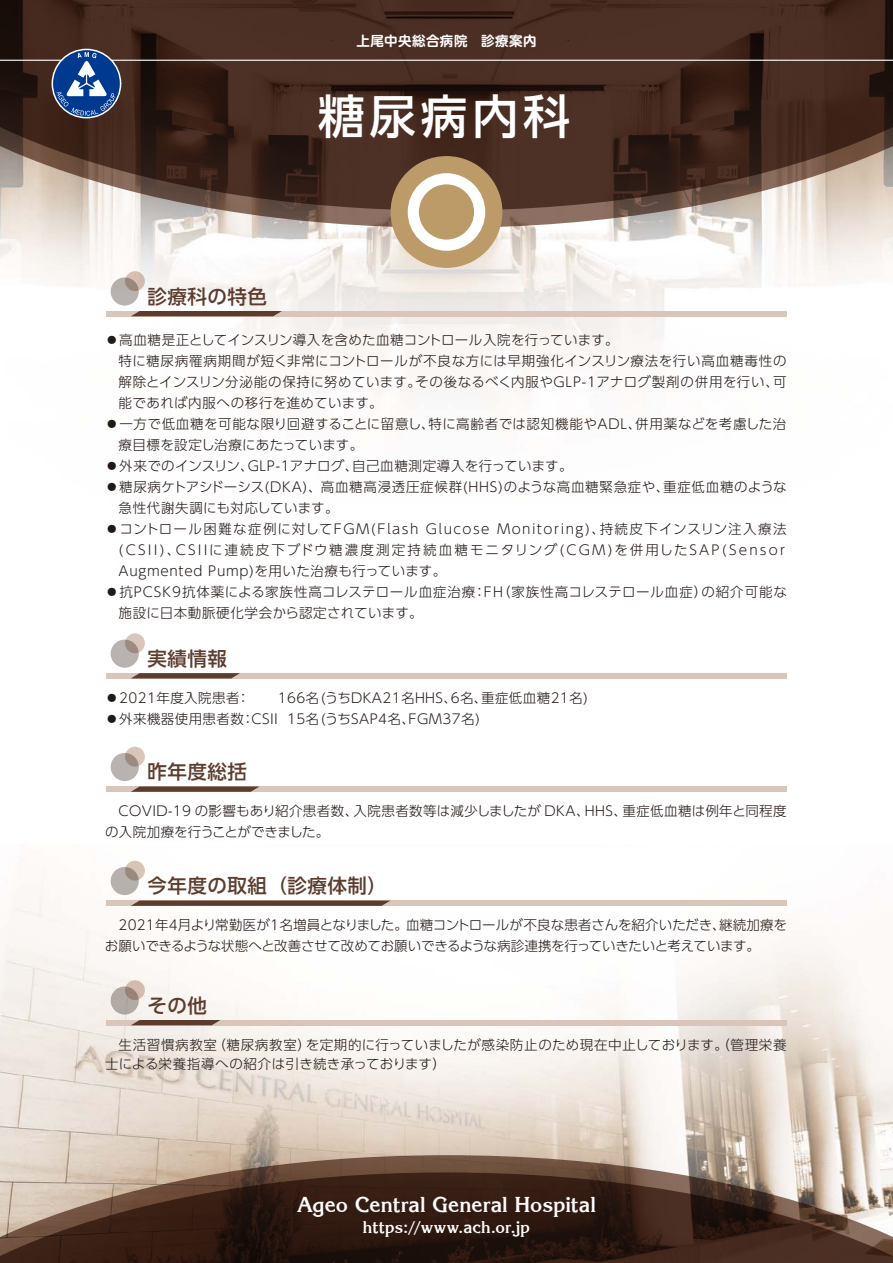
<style>
.page{position:relative;width:893px;height:1263px;background:#fff}
.page>*{position:absolute;margin:0;border:0;box-sizing:border-box;transform-origin:0 0}
.t1{font:500 46.65px "UD Shin Go Pro";letter-spacing:.1em;color:#fff}
.t2{font:700 21px "Korinna";letter-spacing:-.005em;color:#fff}
.t3{font:500 19.5px "UD Shin Go Pro";letter-spacing:.025em;color:#5d3c2e}
.t4{font:700 16.5px "Korinna";color:#fff}
.t5{font:300 13.5px/21px "UD Shin Go Pro";letter-spacing:.03em;color:#221815}
.t6{font:300 13.5px/21px "UD Shin Go Pro";letter-spacing:.05em;color:#221815}
.t7{font:300 13.5px/21px "UD Shin Go Pro";letter-spacing:-.01em;color:#221815}
.t8{font:700 13.5px "Shin M Go Pro De";letter-spacing:.035em;color:#fff}
</style>
<div class="page">
<img style="left:0;top:228px;width:893px;height:193px">
<img style="left:0;top:859px;width:893px;height:296px">
<svg style="left:0;top:211px;width:893px;height:17px"></svg>
<svg style="left:0;top:0;width:893px;height:211px;background:#4f362c"></svg>
<svg style="left:0;top:1155px;width:893px;height:17px;background:#b29e8e"></svg>
<svg style="left:0;top:1172px;width:893px;height:91px;background:#503b30"></svg>
<div style="left:111px;top:277px;width:28px;height:29px;background:#b8b3b0;border-radius:50%"></div>
<svg style="left:125px;top:271px;width:20px;height:20px"></svg>
<div style="left:106px;top:311px;width:681px;height:5px;background:#dac5ba"></div>
<svg style="left:131px;top:311px;width:151px;height:5px"></svg>
<div style="left:111px;top:640px;width:28px;height:28px;background:#b8b3b0;border-radius:50%"></div>
<svg style="left:125px;top:633px;width:20px;height:20px"></svg>
<div style="left:111px;top:753px;width:28px;height:28px;background:#b8b3b0;border-radius:50%"></div>
<svg style="left:125px;top:747px;width:20px;height:19px"></svg>
<div style="left:111px;top:867px;width:28px;height:28px;background:#b8b3b0;border-radius:50%"></div>
<svg style="left:125px;top:861px;width:20px;height:19px"></svg>
<div style="left:106px;top:900px;width:681px;height:6px;background:#dac5ba"></div>
<hr style="left:0;top:60px;width:893px;height:1px;background:#fff">
<svg style="left:52px;top:22px;width:67px;height:135px;background:#434459"></svg>
<svg style="left:131px;top:900px;width:259px;height:6px;background:#6e4f41"></svg>
<div style="left:391px;top:156px;width:111px;height:112px;background:#bc9b69;border-radius:50%"></div>
<div style="left:408px;top:173px;width:77px;height:78px;border:11px solid #fff;border-radius:50%"></div>
<div style="left:111px;top:986px;width:28px;height:28px;background:#b1a9a3;border-radius:50%"></div>
<svg style="left:125px;top:980px;width:20px;height:20px"></svg>
<div style="left:106px;top:1020px;width:681px;height:5px;background:#dac5ba"></div>
<svg style="left:131px;top:1020px;width:89px;height:5px"></svg>
<div style="left:106px;top:673px;width:681px;height:5px;background:#dac5ba"></div>
<div style="left:106px;top:786px;width:681px;height:6px;background:#dac5ba"></div>
<svg style="left:132px;top:673px;width:108px;height:5px"></svg>
<svg style="left:131px;top:786px;width:128px;height:6px"></svg>
<p class="t8" style="left:356px;top:30px;width:182px">上尾中央総合病院　診療案内</p>
<h1 class="t1" style="left:318px;top:79px;width:254px">糖尿病内科</h1>
<h3 class="t3" style="left:148px;top:281px;width:121px">診療科の特色</h3>
<p class="t5" style="left:119px;top:329px;width:670px;text-indent:-14px">●高血糖是正としてインスリン導入を含めた血糖コントロール入院を行っています。<br>特に糖尿病罹病期間が短く非常にコントロールが不良な方には早期強化インスリン療法を行い高血糖毒性の解除とインスリン分泌能の保持に努めています。その後なるべく内服やGLP-1アナログ製剤の併用を行い、可能であれば内服への移行を進めています。</p>
<p class="t5" style="left:119px;top:413px;width:669px;text-indent:-14px">●一方で低血糖を可能な限り回避することに留意し、特に高齢者では認知機能やADL、併用薬などを考慮した治療目標を設定し治療にあたっています。</p>
<p class="t5" style="left:105px;top:455px;width:469px">●外来でのインスリン、GLP-1アナログ、自己血糖測定導入を行っています。</p>
<p class="t6" style="left:119px;top:476px;width:670px;text-indent:-14px">●糖尿病ケトアシドーシス(DKA)、高血糖高浸透圧症候群(HHS)のような高血糖緊急症や、重症低血糖のような急性代謝失調にも対応しています。</p>
<p class="t5" style="left:119px;top:518px;width:670px;text-align:justify;text-indent:-14px">●コントロール困難な症例に対してFGM(Flash Glucose Monitoring)、持続皮下インスリン注入療法(CSII)、CSIIに連続皮下ブドウ糖濃度測定持続血糖モニタリング(CGM)を併用したSAP(Sensor Augmented Pump)を用いた治療も行っています。</p>
<p class="t6" style="left:119px;top:581px;width:670px;text-indent:-14px">●抗PCSK9抗体薬による家族性高コレステロール血症治療：FH（家族性高コレステロール血症）の紹介可能な施設に日本動脈硬化学会から認定されています。</p>
<h3 class="t3" style="left:148px;top:643px;width:81px">実績情報</h3>
<p class="t5" style="left:105px;top:686px;width:146px">●2021年度入院患者：</p>
<p class="t5" style="left:278px;top:686px;width:312px">166名 (うちDKA21名HHS、6名、重症低血糖21名)</p>
<p class="t5" style="left:105px;top:707px;width:377px">●外来機器使用患者数：CSII 15名 (うちSAP4名、FGM37名)</p>
<h3 class="t3" style="left:148px;top:756px;width:101px">昨年度総括</h3>
<p class="t5" style="left:105px;top:800px;width:683px;text-indent:14px">COVID-19 の影響もあり紹介患者数、入院患者数等は減少しましたが DKA、HHS、重症低血糖は例年と同程度の入院加療を行うことができました。</p>
<h3 class="t3" style="left:148px;top:870px;width:241px">今年度の取組（診療体制）</h3>
<p class="t7" style="left:105px;top:914px;width:684px;text-indent:14px">2021年4月より常勤医が1名増員となりました。血糖コントロールが不良な患者さんを紹介いただき、継続加療をお願いできるような状態へと改善させて改めてお願いできるような病診連携を行っていきたいと考えています。</p>
<h3 class="t3" style="left:148px;top:989px;width:61px">その他</h3>
<p class="t5" style="left:105px;top:1034px;width:683px;line-height:19.5px;text-indent:14px">生活習慣病教室（糖尿病教室）を定期的に行っていましたが感染防止のため現在中止しております。（管理栄養士による栄養指導への紹介は引き続き承っております）</p>
<h2 class="t2" style="left:297px;top:1192px;width:300px">Ageo Central General Hospital</h2>
<p class="t4" style="left:363px;top:1217px;width:169px">https://www.ach.or.jp</p>
</div>
